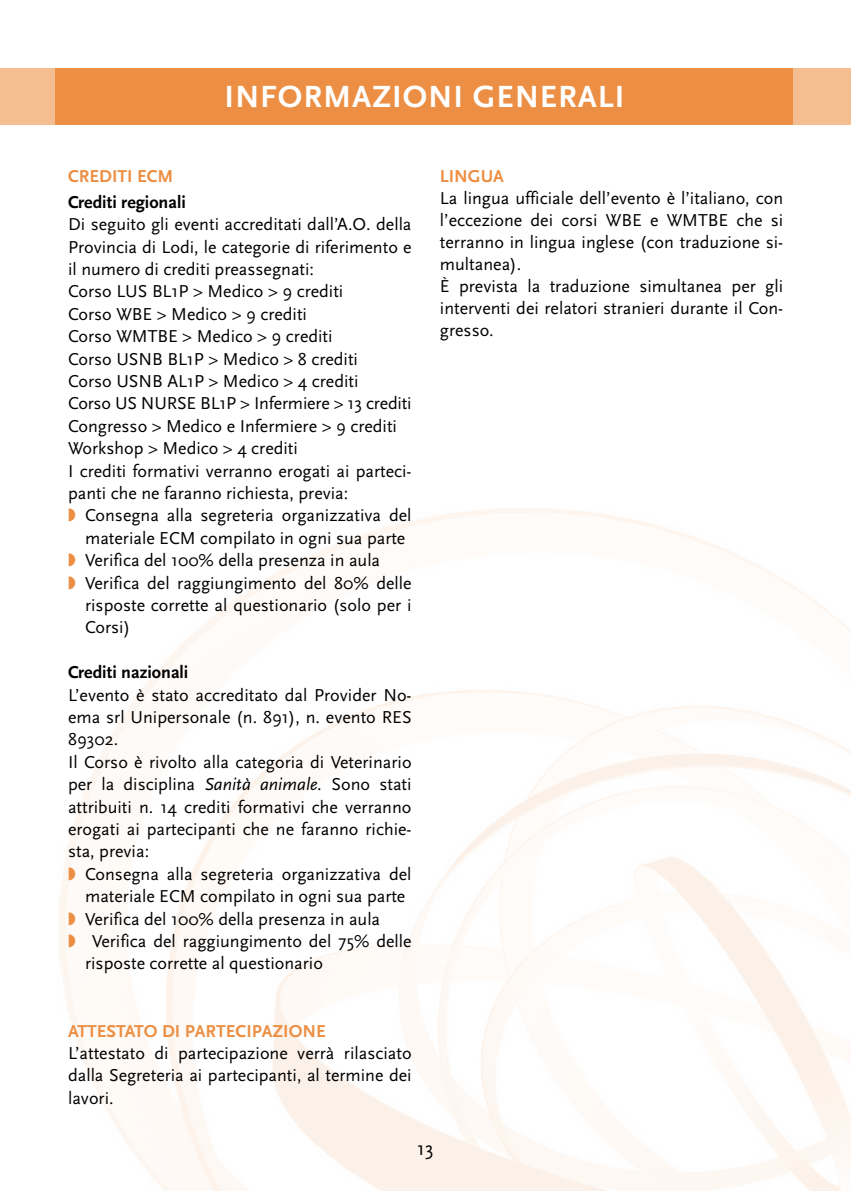
<style>
.page{position:relative;width:851px;height:1191px;background:#fff}
.page>*{position:absolute;margin:0;border:0;box-sizing:border-box;transform-origin:0 0}
.t1{font:700 32px "Scala Sans";letter-spacing:.03em;color:#fff}
.t2{font:20px "Scala Sans";color:#000}
.t3{font:18px/22.4px "Scala Sans";color:#000}
.t4{font:700 18px "Scala Sans";color:#ec8f44}
.t5{font:700 18px "Scala Sans";color:#000}
.s1{font-style:italic}
</style>
<div class="page">
<div style="left:0;top:68px;width:850px;height:57px;background:#f5be90"></div>
<div style="left:56px;top:68px;width:737px;height:57px;background:#ec8f44"></div>
<svg style="left:69px;top:867px;width:12px;height:14px"></svg>
<h1 class="t1" style="left:224px;top:79px;width:270px">informazioni gene</h1>
<h1 class="t1" style="left:558px;top:79px;width:52px">rali</h1>
<p class="t4" style="left:68px;top:166px;width:103px">CREDITI ECM</p>
<p class="t5" style="left:68px;top:192px;width:119px">Crediti regionali</p>
<p class="t3" style="left:68px;top:213px;width:345px">Di seguito gli eventi accreditati dall’A.O. della Provincia di Lodi, le categorie di riferimento e il numero di crediti preassegnati:<br>Corso LUS BL1P &gt; Medico &gt; 9 crediti<br>Corso WBE &gt; Medico &gt; 9 crediti<br>Corso WMTBE &gt; Medico &gt; 9 crediti<br>Corso USNB BL1P &gt; Medico &gt; 8 crediti<br>Corso USNB AL1P &gt; Medico &gt; 4 crediti<br>Corso US NURSE BL1P &gt; Infermiere &gt; 13 crediti Congresso &gt; Medico e Infermiere &gt; 9 crediti Workshop &gt; Medico &gt; 4 crediti<br>I crediti formativi verranno erogati ai parteci&shy;panti che ne faranno richiesta, previa:</p>
<p class="t3" style="left:85px;top:505px;width:328px">Consegna alla segreteria organizzativa del materiale ECM compilato in ogni sua parte Verifica del 100% della presenza in aula Verifica del raggiungimento del 80% delle risposte corrette al questionario (solo per i Corsi)</p>
<p class="t5" style="left:68px;top:662px;width:122px">Crediti nazionali</p>
<p class="t3" style="left:68px;top:684px;width:345px">L’evento è stato accreditato dal Provider No&shy;ema srl Unipersonale (n. 891), n. evento RES 89302.<br>Il Corso è rivolto alla categoria di Veterinario per la disciplina <span class="s1">Sanità animale.</span> Sono stati attribuiti n. 14 crediti formativi che verranno erogati ai partecipanti che ne faranno richie&shy;sta, previa:</p>
<p class="t3" style="left:85px;top:863px;width:328px">Consegna alla segreteria organizzativa del</p>
<p class="t3" style="left:85px;top:885px;width:322px">materiale ECM compilato in ogni sua parte</p>
<p class="t3" style="left:85px;top:908px;width:296px">Verifica del 100% della presenza in aula</p>
<p class="t3" style="left:92px;top:930px;width:321px">Verifica del raggiungimento del 75% delle</p>
<p class="t3" style="left:85px;top:952px;width:239px">risposte corrette al questionario</p>
<p class="t4" style="left:68px;top:1021px;width:259px">ATTESTATO DI PARTECIPAZIONE</p>
<p class="t3" style="left:68px;top:1042px;width:345px;text-align:justify">L’attestato di partecipazione verrà rilasciato dalla Segreteria ai partecipanti, al termine dei lavori.</p>
<p class="t4" style="left:440px;top:166px;width:65px">LINGUA</p>
<p class="t3" style="left:440px;top:187px;width:345px">La lingua ufficiale dell’evento è l’italiano, con l’eccezione dei corsi WBE e WMTBE che si terranno in lingua inglese (con traduzione si&shy;multanea).<br>È prevista la traduzione simultanea per gli interventi dei relatori stranieri durante il Con&shy;gresso.</p>
<p class="t2" style="left:417px;top:1137px;width:18px">13</p>
</div>
